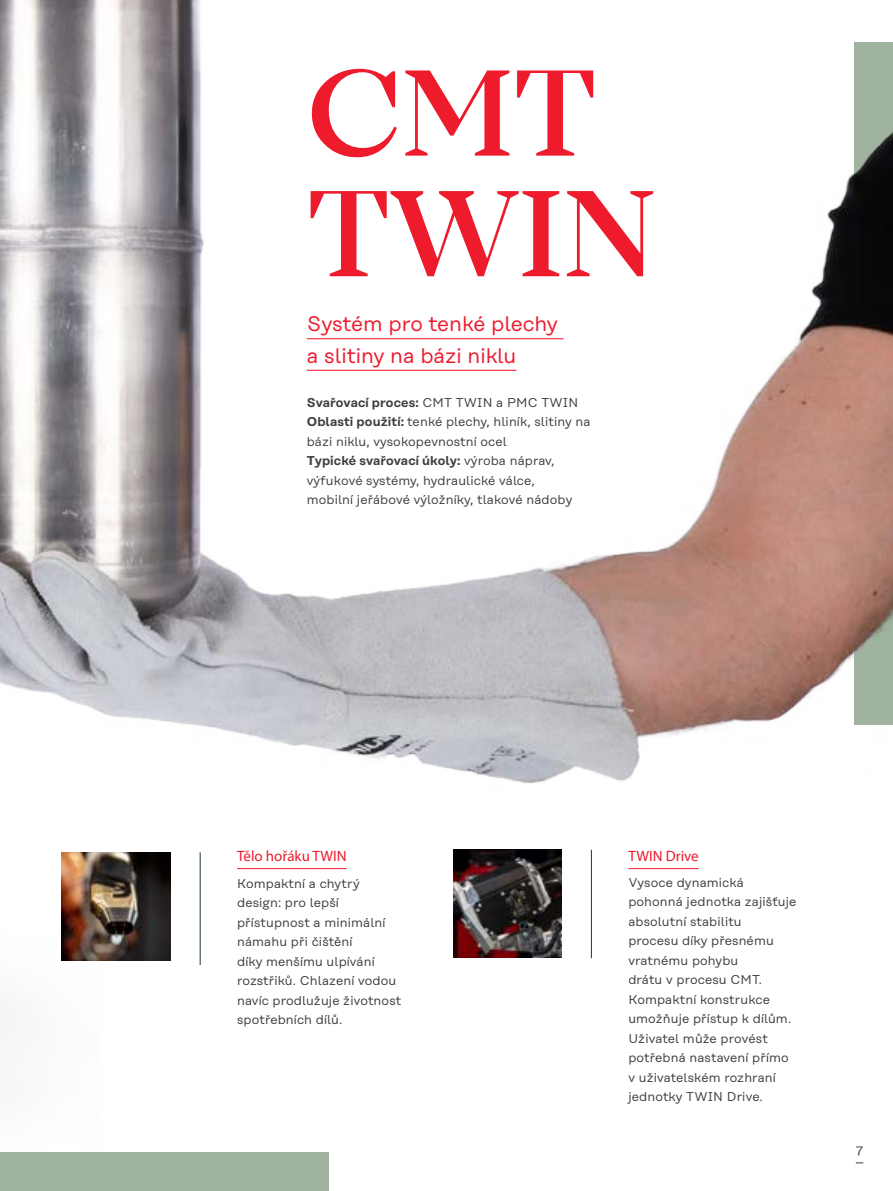
<style>
.page{position:relative;width:893px;height:1191px;background:#fff}
.page>*{position:absolute;margin:0;border:0;box-sizing:border-box;transform-origin:0 0}
.t1{font:500 127.05px/120.6px "Mirador";color:#ee1b2d}
.t2{font:21px/31.5px "Rational Text";color:#ee1b2d}
.t3{font:15px "Myriad Pro";color:#ee1b2d}
.t4{font:12.75px/19.5px "Rational Text";letter-spacing:.01em;color:#3e3e3f}
.s1{font-weight:600}
</style>
<div class="page">
<img style="left:0;top:0;width:893px;height:876px">
<hr style="left:200px;top:852px;width:1px;height:113px;background:#1f3643">
<img style="left:62px;top:852px;width:108px;height:108px">
<img style="left:453px;top:849px;width:109px;height:108px">
<hr style="left:591px;top:849px;width:1px;height:109px;background:#1f3643">
<div style="left:0;top:1152px;width:329px;height:39px;background:#9fb39e"></div>
<hr style="left:237px;top:868px;width:110px;height:1px;background:#ee1b2d">
<hr style="left:628px;top:868px;width:71px;height:1px;background:#ee1b2d">
<hr style="left:307px;top:338px;width:257px;height:1px;background:#ee1b2d">
<hr style="left:307px;top:370px;width:209px;height:1px;background:#ee1b2d">
<h1 class="t1" style="left:307px;top:54px;width:351px">CMT<br>TWIN</h1>
<h2 class="t2" style="left:307px;top:308px;width:253px">Systém pro tenké plechy a slitiny na bázi niklu</h2>
<p class="t4" style="left:307px;top:393px;width:285px"><span class="s1">Svařovací proces:</span> CMT TWIN a PMC TWIN <span class="s1">Oblasti použití:</span> tenké plechy, hliník, slitiny na bázi niklu, vysokopevnostní ocel<br><span class="s1">Typické svařovací úkoly:</span> výroba náprav, výfukové systémy, hydraulické válce,<br>mobilní jeřábové výložníky, tlakové nádoby</p>
<p class="t3" style="left:237px;top:847px;width:111px">Tělo hořáku TWIN</p>
<p class="t4" style="left:237px;top:873px;width:166px">Kompaktní a chytrý design: pro lepší přístupnost a minimální námahu při čištění<br>díky menšímu ulpívání rozstřiků. Chlazení vodou navíc prodlužuje životnost spotřebních dílů.</p>
<p class="t3" style="left:628px;top:847px;width:72px">TWIN Drive</p>
<p class="t4" style="left:628px;top:872px;width:170px">Vysoce dynamická pohonná jednotka zajišťuje absolutní stabilitu<br>procesu díky přesnému vratnému pohybu<br>drátu v procesu CMT.<br>Kompaktní konstrukce umožňuje přístup k dílům.<br>Uživatel může provést potřebná nastavení přímo v uživatelském rozhraní jednotky TWIN Drive.</p>
<p class="t4" style="left:856px;top:1139px;width:9px">7</p>
</div>
